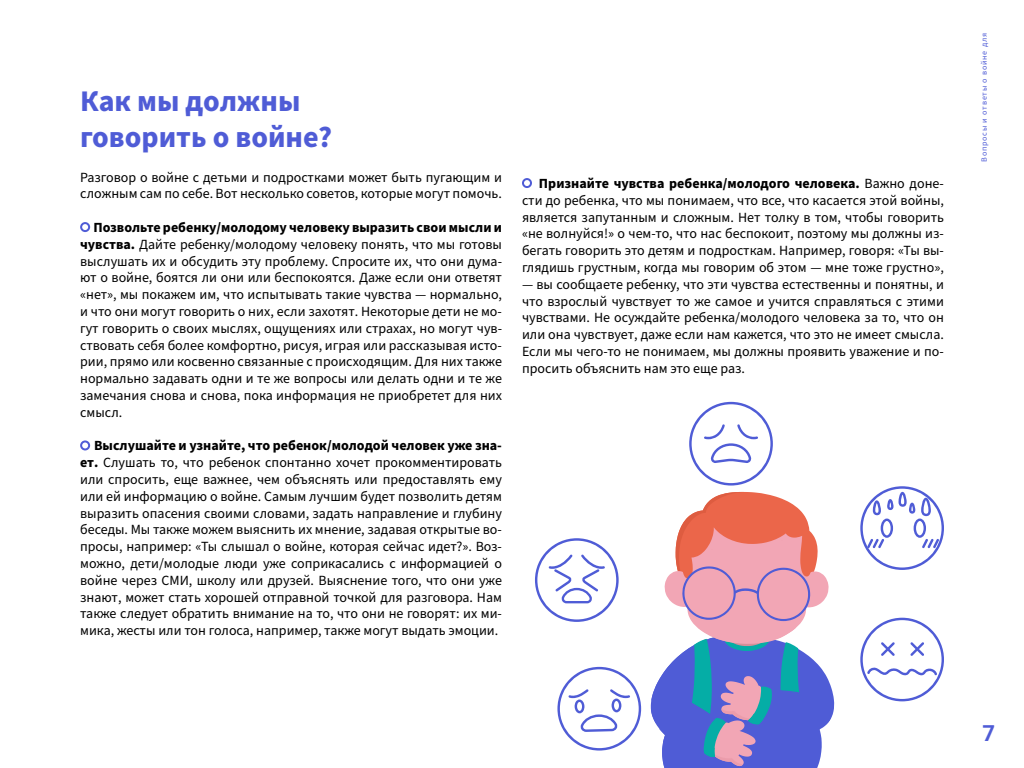
<style>
.page{position:relative;width:1024px;height:768px;background:#fff}
.page>*{position:absolute;margin:0;border:0;box-sizing:border-box;transform-origin:0 0}
.t1{font:700 30px/36px "Source Sans Pro";color:#4f5cd6}
.t2{font:700 22px "Roboto";color:#4f5cd6}
.t3{font:14px/16.8px "Source Sans Pro";color:#000;text-align:justify}
.t4{font:8px "Source Sans Pro";letter-spacing:.1em;color:#4f5cd6}
.s1{font-weight:700}
</style>
<div class="page">
<div style="left:80px;top:222px;width:10px;height:10px;border:2px solid #4f5cd6;border-radius:50%"></div>
<div style="left:80px;top:440px;width:10px;height:10px;border:2px solid #4f5cd6;border-radius:50%"></div>
<div style="left:522px;top:178px;width:10px;height:10px;border:2px solid #4f5cd6;border-radius:50%"></div>
<svg style="left:651px;top:492px;width:183px;height:276px"></svg>
<svg style="left:860px;top:618px;width:84px;height:83px"></svg>
<svg style="left:860px;top:486px;width:84px;height:84px"></svg>
<svg style="left:689px;top:402px;width:84px;height:84px"></svg>
<svg style="left:535px;top:538px;width:84px;height:84px"></svg>
<svg style="left:557px;top:667px;width:84px;height:84px"></svg>
<h1 class="t1" style="left:80px;top:84px;width:254px">Как мы должны говорить о войне?</h1>
<p class="t3" style="left:80px;top:169px;width:423px">Разговор о войне с детьми и подростками может быть пугающим и сложным сам по себе. Вот несколько советов, которые могут помочь.</p>
<p class="t3" style="left:80px;top:219px;width:423px;text-indent:13px"><span class="s1">Позвольте ребенку/молодому человеку выразить свои мысли и чувства.</span> Дайте ребенку/молодому человеку понять, что мы готовы выслушать их и обсудить эту проблему. Спросите их, что они дума&shy;ют о войне, боятся ли они или беспокоятся. Даже если они ответят «нет», мы покажем им, что испытывать такие чувства — нормально, и что они могут говорить о них, если захотят. Некоторые дети не мо&shy;гут говорить о своих мыслях, ощущениях или страхах, но могут чув&shy;ствовать себя более комфортно, рисуя, играя или рассказывая исто&shy;рии, прямо или косвенно связанные с происходящим. Для них также нормально задавать одни и те же вопросы или делать одни и те же замечания снова и снова, пока информация не приобретет для них смысл.</p>
<p class="t3" style="left:80px;top:438px;width:423px;text-indent:14px"><span class="s1">Выслушайте и узнайте, что ребенок/молодой человек уже зна&shy;ет.</span> Слушать то, что ребенок спонтанно хочет прокомментировать или спросить, еще важнее, чем объяснять или предоставлять ему или ей информацию о войне. Самым лучшим будет позволить детям выразить опасения своими словами, задать направление и глубину беседы. Мы также можем выяснить их мнение, задавая открытые во&shy;просы, например: «Ты слышал о войне, которая сейчас идет?». Воз&shy;можно, дети/молодые люди уже соприкасались с информацией о войне через СМИ, школу или друзей. Выяснение того, что они уже знают, может стать хорошей отправной точкой для разговора. Нам также следует обратить внимание на то, что они не говорят: их ми&shy;мика, жесты или тон голоса, например, также могут выдать эмоции.</p>
<p class="t3" style="left:522px;top:175px;width:424px;text-indent:17px"><span class="s1">Признайте чувства ребенка/молодого человека.</span> Важно доне&shy;сти до ребенка, что мы понимаем, что все, что касается этой войны, является запутанным и сложным. Нет толку в том, чтобы говорить «не волнуйся!» о чем-то, что нас беспокоит, поэтому мы должны из&shy;бегать говорить это детям и подросткам. Например, говоря: «Ты вы&shy;глядишь грустным, когда мы говорим об этом — мне тоже грустно»,</p>
<p class="t3" style="left:522px;top:276px;width:424px">— вы сообщаете ребенку, что эти чувства естественны и понятны, и что взрослый чувствует то же самое и учится справляться с этими чувствами. Не осуждайте ребенка/молодого человека за то, что он или она чувствует, даже если нам кажется, что это не имеет смысла.<br>Если мы чего-то не понимаем, мы должны проявить уважение и по&shy;просить объяснить нам это еще раз.</p>
<p class="t4" style="left:979px;top:162px;width:130px;rotate:-90deg">Вопросы и ответы о войне для</p>
<h2 class="t2" style="left:983px;top:718px;width:14px">7</h2>
</div>
